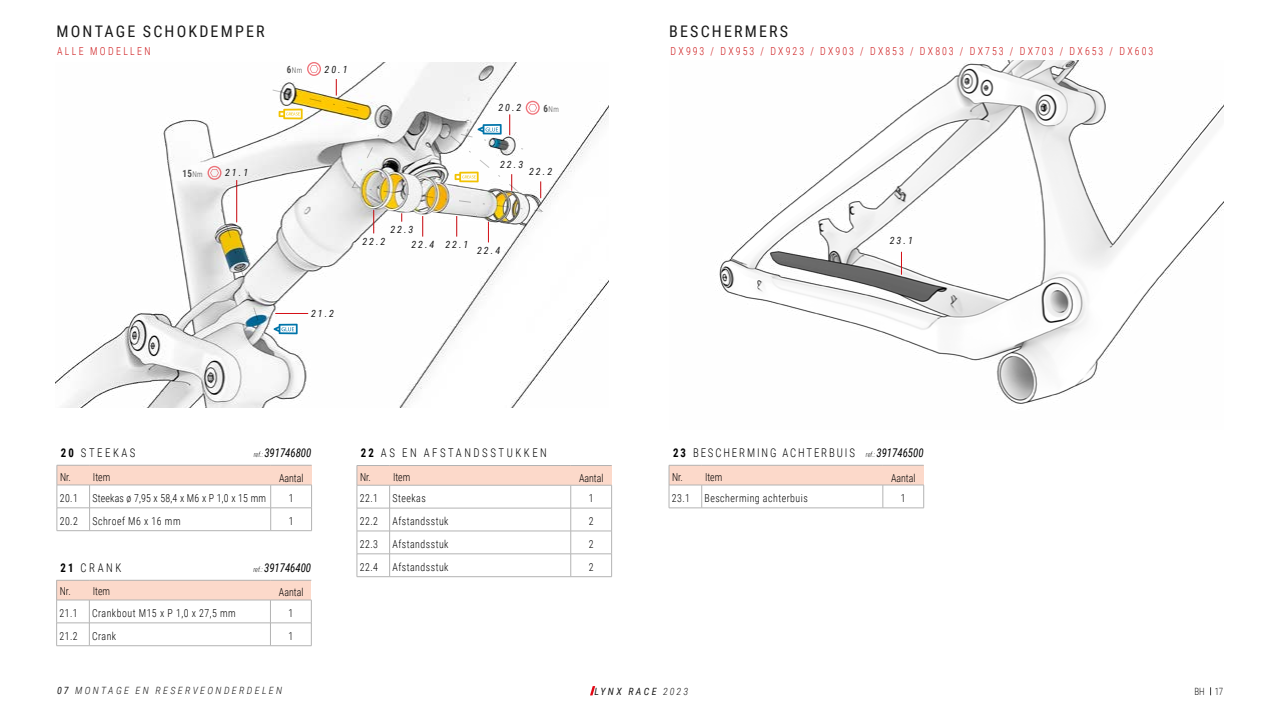
<style>
.page{position:relative;width:1280px;height:720px;background:#fff}
.page>*{position:absolute;margin:0;border:0;box-sizing:border-box;transform-origin:0 0}
.t1{font:16px "Roboto Condensed";letter-spacing:.135em;color:#1a1a1a}
.t2{font:italic 12px "Roboto Condensed";color:#000;scale:.9 1}
.t3{font:300 12px "Roboto Condensed";letter-spacing:.235em;color:#000;scale:.9 1}
.t4{font:300 12px "Roboto Condensed";letter-spacing:.175em;color:#000;scale:.9 1}
.t5{font:300 11px "Roboto Condensed";letter-spacing:.05em;color:#000;scale:.9 1}
.t6{font:300 11px "Roboto Condensed";letter-spacing:.215em;color:#cd1719;scale:.9 1}
.t7{font:300 11px "Roboto Condensed";letter-spacing:.02em;color:#000;scale:.9 1}
.t8{font:300 11px "Roboto Condensed";letter-spacing:.235em;color:#cd1719;scale:.9 1}
.t9{font:italic 10px "Roboto Condensed";letter-spacing:.2em;color:#1a1a1a}
.t10{font:italic 300 10px "Roboto Condensed";letter-spacing:.235em;color:#1a1a1a}
.t11{font:italic 10px "Roboto Condensed";letter-spacing:.235em;color:#1a1a1a}
.t12{font:300 10px "Roboto Condensed";color:#1a1a1a;scale:.9 1}
.t13{font:700 10px "Roboto Condensed";color:#4d4d4d;scale:.9 1}
.t14{font:300 8px "Roboto Condensed";color:#4d4d4d;scale:.9 1}
.s1{font-weight:300;font-size:8px}
.s2{font-weight:700;font-size:10px}
.s3{font-weight:700}
.s4{font-weight:300;font-size:7px}
.s5{font-weight:400}
.s6{font-weight:300}
</style>
<div class="page">
<svg style="left:590px;top:686px;width:5px;height:9px"></svg>
<div style="left:357px;top:466px;width:255px;height:19px;background:#fcd9ca"></div>
<hr style="left:357px;top:508px;width:33px;height:1px;background:#b3b3b3">
<hr style="left:390px;top:508px;width:181px;height:1px;background:#b3b3b3">
<hr style="left:571px;top:508px;width:41px;height:1px;background:#b3b3b3">
<hr style="left:357px;top:531px;width:33px;height:1px;background:#b3b3b3">
<hr style="left:390px;top:531px;width:181px;height:1px;background:#b3b3b3">
<hr style="left:571px;top:531px;width:41px;height:1px;background:#b3b3b3">
<hr style="left:357px;top:554px;width:33px;height:1px;background:#b3b3b3">
<hr style="left:390px;top:554px;width:181px;height:1px;background:#b3b3b3">
<svg style="left:389px;top:486px;width:1px;height:91px"></svg>
<hr style="left:571px;top:554px;width:41px;height:1px;background:#b3b3b3">
<svg style="left:571px;top:486px;width:1px;height:91px"></svg>
<hr style="left:357px;top:577px;width:33px;height:1px;background:#b3b3b3">
<hr style="left:390px;top:577px;width:181px;height:1px;background:#b3b3b3">
<hr style="left:571px;top:577px;width:41px;height:1px;background:#b3b3b3">
<hr style="left:357px;top:465px;width:33px;height:1px;background:#b3b3b3">
<svg style="left:357px;top:466px;width:1px;height:111px"></svg>
<hr style="left:390px;top:465px;width:181px;height:1px;background:#b3b3b3">
<hr style="left:571px;top:465px;width:41px;height:1px;background:#b3b3b3">
<hr style="left:357px;top:485px;width:33px;height:1px;background:#b3b3b3">
<hr style="left:390px;top:485px;width:181px;height:1px;background:#b3b3b3">
<hr style="left:571px;top:485px;width:41px;height:1px;background:#b3b3b3">
<svg style="left:611px;top:485px;width:1px;height:92px"></svg>
<div style="left:57px;top:465px;width:255px;height:20px;background:#fcd9ca"></div>
<hr style="left:57px;top:508px;width:33px;height:1px;background:#b3b3b3">
<hr style="left:90px;top:508px;width:181px;height:1px;background:#b3b3b3">
<svg style="left:89px;top:486px;width:1px;height:45px"></svg>
<hr style="left:271px;top:508px;width:41px;height:1px;background:#b3b3b3">
<svg style="left:271px;top:486px;width:1px;height:45px"></svg>
<hr style="left:57px;top:531px;width:33px;height:1px;background:#b3b3b3">
<hr style="left:90px;top:531px;width:181px;height:1px;background:#b3b3b3">
<hr style="left:271px;top:531px;width:41px;height:1px;background:#b3b3b3">
<hr style="left:57px;top:465px;width:33px;height:1px;background:#b3b3b3">
<svg style="left:57px;top:465px;width:1px;height:66px"></svg>
<hr style="left:90px;top:465px;width:181px;height:1px;background:#b3b3b3">
<hr style="left:271px;top:465px;width:41px;height:1px;background:#b3b3b3">
<hr style="left:57px;top:485px;width:33px;height:1px;background:#b3b3b3">
<hr style="left:90px;top:485px;width:181px;height:1px;background:#b3b3b3">
<hr style="left:271px;top:485px;width:41px;height:1px;background:#b3b3b3">
<svg style="left:311px;top:486px;width:1px;height:45px"></svg>
<div style="left:57px;top:580px;width:254px;height:20px;background:#fcd9ca"></div>
<hr style="left:57px;top:623px;width:32px;height:1px;background:#b3b3b3">
<hr style="left:89px;top:623px;width:181px;height:1px;background:#b3b3b3">
<svg style="left:89px;top:601px;width:1px;height:45px"></svg>
<hr style="left:270px;top:623px;width:41px;height:1px;background:#b3b3b3">
<svg style="left:270px;top:601px;width:1px;height:45px"></svg>
<hr style="left:57px;top:646px;width:32px;height:1px;background:#b3b3b3">
<hr style="left:89px;top:646px;width:181px;height:1px;background:#b3b3b3">
<hr style="left:270px;top:646px;width:41px;height:1px;background:#b3b3b3">
<hr style="left:57px;top:580px;width:32px;height:1px;background:#b3b3b3">
<svg style="left:56px;top:580px;width:1px;height:66px"></svg>
<hr style="left:89px;top:580px;width:181px;height:1px;background:#b3b3b3">
<hr style="left:270px;top:580px;width:41px;height:1px;background:#b3b3b3">
<hr style="left:57px;top:600px;width:32px;height:1px;background:#b3b3b3">
<hr style="left:89px;top:600px;width:181px;height:1px;background:#b3b3b3">
<hr style="left:270px;top:600px;width:41px;height:1px;background:#b3b3b3">
<svg style="left:311px;top:600px;width:1px;height:46px"></svg>
<img style="left:55px;top:106px;width:553px;height:302px">
<hr style="left:236px;top:180px;width:1px;height:42px;background:#d61017">
<img style="left:217px;top:198px;width:47px;height:139px">
<svg style="left:208px;top:166px;width:14px;height:14px"></svg>
<div style="left:669px;top:465px;width:255px;height:20px;background:#fcd9ca"></div>
<svg style="left:702px;top:486px;width:1px;height:22px"></svg>
<svg style="left:883px;top:486px;width:1px;height:22px"></svg>
<hr style="left:669px;top:508px;width:33px;height:1px;background:#b3b3b3">
<hr style="left:702px;top:508px;width:181px;height:1px;background:#b3b3b3">
<hr style="left:883px;top:508px;width:41px;height:1px;background:#b3b3b3">
<hr style="left:669px;top:465px;width:33px;height:1px;background:#b3b3b3">
<svg style="left:669px;top:466px;width:1px;height:42px"></svg>
<hr style="left:702px;top:465px;width:181px;height:1px;background:#b3b3b3">
<hr style="left:883px;top:465px;width:41px;height:1px;background:#b3b3b3">
<hr style="left:669px;top:485px;width:33px;height:1px;background:#b3b3b3">
<hr style="left:702px;top:485px;width:181px;height:1px;background:#b3b3b3">
<hr style="left:883px;top:485px;width:41px;height:1px;background:#b3b3b3">
<svg style="left:924px;top:485px;width:1px;height:23px"></svg>
<img style="left:719px;top:61px;width:505px;height:343px">
<svg style="left:901px;top:252px;width:1px;height:23px"></svg>
<svg style="left:274px;top:324px;width:24px;height:10px"></svg>
<hr style="left:275px;top:313px;width:33px;height:1px;background:#d61017">
<svg style="left:271px;top:62px;width:274px;height:180px"></svg>
<h1 class="t1" style="left:57px;top:20px;width:210px">MONTAGE SCHOKDEMPER</h1>
<h1 class="t1" style="left:669px;top:20px;width:120px">BESCHERMERS</h1>
<p class="t8" style="left:57px;top:43px;width:105px">ALLE MODELLEN</p>
<p class="t6" style="left:671px;top:43px;width:538px">DX993 / DX953 / DX923 / DX903 / DX853 / DX803 / DX753 / DX703 / DX653 / DX603</p>
<p class="t13" style="left:182px;top:166px;width:24px">15<span class="s1">Nm</span></p>
<p class="t9" style="left:225px;top:166px;width:25px">21.1</p>
<p class="t14" style="left:287px;top:65px;width:18px"><span class="s2">6</span>Nm</p>
<p class="t9" style="left:325px;top:62px;width:25px">20.1</p>
<p class="t9" style="left:498px;top:101px;width:25px">20.2</p>
<p class="t14" style="left:544px;top:103px;width:18px"><span class="s2">6</span>Nm</p>
<p class="t9" style="left:500px;top:157px;width:25px">22.3</p>
<p class="t9" style="left:529px;top:165px;width:25px">22.2</p>
<p class="t9" style="left:390px;top:223px;width:25px">22.3</p>
<p class="t9" style="left:362px;top:234px;width:25px">22.2</p>
<p class="t9" style="left:411px;top:237px;width:25px">22.4</p>
<p class="t9" style="left:445px;top:237px;width:25px">22.1</p>
<p class="t9" style="left:477px;top:243px;width:25px">22.4</p>
<p class="t9" style="left:311px;top:307px;width:25px">21.2</p>
<p class="t9" style="left:890px;top:234px;width:25px">23.1</p>
<p class="t3" style="left:61px;top:444px;width:84px"><span class="s3">20</span> STEEKAS</p>
<p class="t5" style="left:60px;top:491px;width:22px">20.1</p>
<p class="t7" style="left:92px;top:491px;width:194px">Steekas ø 7,95 x 58,4 x M6 x P 1,0 x 15 mm</p>
<p class="t5" style="left:289px;top:491px;width:7px">1</p>
<p class="t5" style="left:60px;top:513px;width:22px">20.2</p>
<p class="t5" style="left:92px;top:513px;width:99px">Schroef M6 x 16 mm</p>
<p class="t5" style="left:289px;top:513px;width:7px">1</p>
<p class="t2" style="left:254px;top:444px;width:66px"><span class="s4">ref.:</span> 391746800</p>
<p class="t5" style="left:60px;top:469px;width:57px">Nr. Item</p>
<p class="t5" style="left:279px;top:470px;width:29px">Aantal</p>
<p class="t3" style="left:61px;top:559px;width:69px"><span class="s3">21</span> CRANK</p>
<p class="t5" style="left:59px;top:606px;width:22px">21.1</p>
<p class="t5" style="left:92px;top:606px;width:161px">Crankbout M15 x P 1,0 x 27,5 mm</p>
<p class="t5" style="left:288px;top:606px;width:7px">1</p>
<p class="t5" style="left:59px;top:628px;width:22px">21.2</p>
<p class="t5" style="left:92px;top:628px;width:28px">Crank</p>
<p class="t5" style="left:288px;top:628px;width:7px">1</p>
<p class="t2" style="left:253px;top:559px;width:66px"><span class="s4">ref.:</span> 391746400</p>
<p class="t5" style="left:60px;top:584px;width:57px">Nr. Item</p>
<p class="t5" style="left:279px;top:585px;width:29px">Aantal</p>
<p class="t4" style="left:673px;top:444px;width:204px"><span class="s3">23</span> BESCHERMING ACHTERBUIS</p>
<p class="t5" style="left:672px;top:491px;width:22px">23.1</p>
<p class="t5" style="left:705px;top:491px;width:116px">Bescherming achterbuis</p>
<p class="t5" style="left:901px;top:491px;width:7px">1</p>
<p class="t3" style="left:361px;top:444px;width:208px"><span class="s3">22</span> AS EN AFSTANDSSTUKKEN</p>
<p class="t5" style="left:360px;top:491px;width:22px">22.1</p>
<p class="t5" style="left:392px;top:491px;width:39px">Steekas</p>
<p class="t5" style="left:589px;top:491px;width:7px">1</p>
<p class="t5" style="left:360px;top:514px;width:22px">22.2</p>
<p class="t5" style="left:392px;top:514px;width:64px">Afstandsstuk</p>
<p class="t5" style="left:589px;top:514px;width:7px">2</p>
<p class="t5" style="left:360px;top:537px;width:22px">22.3</p>
<p class="t5" style="left:392px;top:537px;width:64px">Afstandsstuk</p>
<p class="t5" style="left:589px;top:537px;width:7px">2</p>
<p class="t5" style="left:360px;top:559px;width:22px">22.4</p>
<p class="t5" style="left:392px;top:559px;width:64px">Afstandsstuk</p>
<p class="t5" style="left:589px;top:559px;width:7px">2</p>
<p class="t2" style="left:866px;top:444px;width:66px"><span class="s4">ref.:</span> 391746500</p>
<p class="t5" style="left:360px;top:469px;width:57px">Nr. Item</p>
<p class="t5" style="left:579px;top:470px;width:29px">Aantal</p>
<p class="t5" style="left:672px;top:469px;width:57px">Nr. Item</p>
<p class="t5" style="left:891px;top:470px;width:29px">Aantal</p>
<p class="t10" style="left:57px;top:684px;width:227px"><span class="s5">07</span> MONTAGE EN RESERVEONDERDELEN</p>
<p class="t11" style="left:595px;top:685px;width:95px">LYNX RACE <span class="s6">2023</span></p>
<p class="t12" style="left:1194px;top:685px;width:34px">BH 17</p>
</div>
